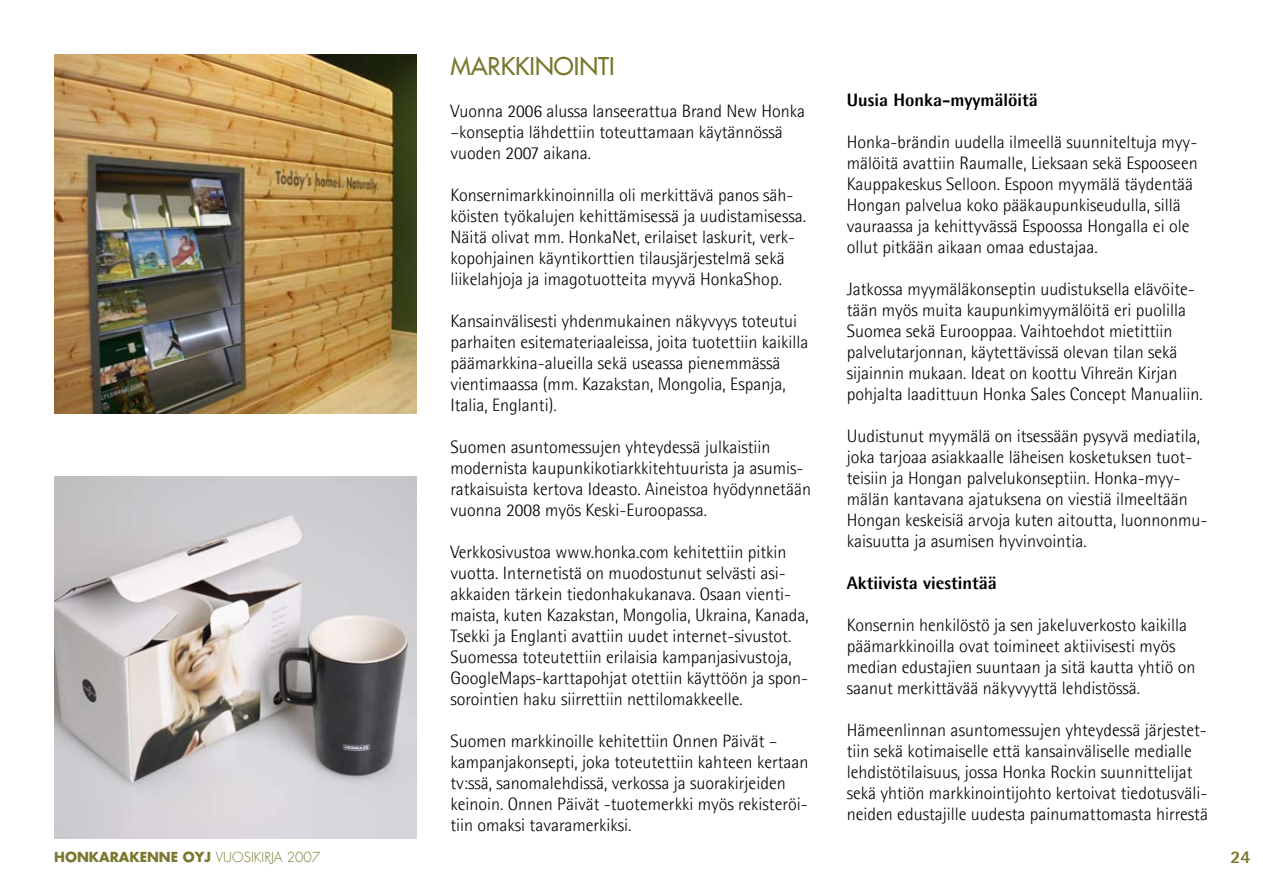
<style>
.page{position:relative;width:1263px;height:893px;background:#fff}
.page>*{position:absolute;margin:0;border:0;box-sizing:border-box;transform-origin:0 0}
.t1{font:24px "Futura LT";color:#7a782e}
.t2{font:300 18px/21px "Agfa Rotis Semisans";color:#000}
.t3{font:800 18px "Agfa Rotis Semisans";color:#000}
.t4{font:800 18px "Agfa Rotis Semisans";color:#7a782e}
.t5{font:700 13.5px "Futura LT";color:#7a782e}
.s1{font-weight:300}
</style>
<div class="page">
<img style="left:54px;top:477px;width:362px;height:362px">
<img style="left:54px;top:54px;width:362px;height:360px">
<h1 class="t1" style="left:450px;top:50px;width:15px">MARKKINOINTI</h1>
<p class="t2" style="left:450px;top:100px;width:356px">Vuonna 2006 alussa lanseerattua Brand New Honka –konseptia lähdettiin toteuttamaan käytännössä vuoden 2007 aikana.</p>
<p class="t2" style="left:450px;top:184px;width:357px">Konsernimarkkinoinnilla oli merkittävä panos säh&shy;köisten työkalujen kehittämisessä ja uudistamisessa.<br>Näitä olivat mm. HonkaNet, erilaiset laskurit, verk&shy;kopohjainen käyntikorttien tilausjärjestelmä sekä liikelahjoja ja imagotuotteita myyvä HonkaShop.</p>
<p class="t2" style="left:450px;top:310px;width:360px">Kansainvälisesti yhdenmukainen näkyvyys toteutui parhaiten esitemateriaaleissa, joita tuotettiin kaikilla päämarkkina-alueilla sekä useassa pienemmässä vientimaassa (mm. Kazakstan, Mongolia, Espanja, Italia, Englanti).</p>
<p class="t2" style="left:450px;top:436px;width:362px">Suomen asuntomessujen yhteydessä julkaistiin modernista kaupunkikotiarkkitehtuurista ja asumis&shy;ratkaisuista kertova Ideasto. Aineistoa hyödynnetään vuonna 2008 myös Keski-Euroopassa.</p>
<p class="t2" style="left:450px;top:541px;width:360px">Verkkosivustoa www.honka.com kehitettiin pitkin vuotta. Internetistä on muodostunut selvästi asi&shy;akkaiden tärkein tiedonhakukanava. Osaan vienti&shy;maista, kuten Kazakstan, Mongolia, Ukraina, Kanada, Tsekki ja Englanti avattiin uudet internet-sivustot.<br>Suomessa toteutettiin erilaisia kampanjasivustoja, GoogleMaps-karttapohjat otettiin käyttöön ja spon&shy;sorointien haku siirrettiin nettilomakkeelle.</p>
<p class="t2" style="left:450px;top:730px;width:360px">Suomen markkinoille kehitettiin Onnen Päivät – kampanjakonsepti, joka toteutettiin kahteen kertaan tv:ssä, sanomalehdissä, verkossa ja suorakirjeiden keinoin. Onnen Päivät -tuotemerkki myös rekisteröi&shy;tiin omaksi tavaramerkiksi.</p>
<p class="t3" style="left:847px;top:88px;width:193px">Uusia Honka-myymälöitä</p>
<p class="t2" style="left:847px;top:131px;width:353px">Honka-brändin uudella ilmeellä suunniteltuja myy&shy;mälöitä avattiin Raumalle, Lieksaan sekä Espooseen Kauppakeskus Selloon. Espoon myymälä täydentää Hongan palvelua koko pääkaupunkiseudulla, sillä vauraassa ja kehittyvässä Espoossa Hongalla ei ole ollut pitkään aikaan omaa edustajaa.</p>
<p class="t2" style="left:847px;top:278px;width:358px">Jatkossa myymäläkonseptin uudistuksella elävöite&shy;tään myös muita kaupunkimyymälöitä eri puolilla Suomea sekä Eurooppaa. Vaihtoehdot mietittiin palvelutarjonnan, käytettävissä olevan tilan sekä sijainnin mukaan. Ideat on koottu Vihreän Kirjan pohjalta laadittuun Honka Sales Concept Manualiin.</p>
<p class="t2" style="left:847px;top:425px;width:362px">Uudistunut myymälä on itsessään pysyvä mediatila, joka tarjoaa asiakkaalle läheisen kosketuksen tuot&shy;teisiin ja Hongan palvelukonseptiin. Honka-myy&shy;mälän kantavana ajatuksena on viestiä ilmeeltään Hongan keskeisiä arvoja kuten aitoutta, luonnonmu&shy;kaisuutta ja asumisen hyvinvointia.</p>
<p class="t3" style="left:847px;top:571px;width:152px">Aktiivista viestintää</p>
<p class="t2" style="left:847px;top:614px;width:350px">Konsernin henkilöstö ja sen jakeluverkosto kaikilla päämarkkinoilla ovat toimineet aktiivisesti myös median edustajien suuntaan ja sitä kautta yhtiö on saanut merkittävää näkyvyyttä lehdistössä.</p>
<p class="t2" style="left:847px;top:719px;width:363px">Hämeenlinnan asuntomessujen yhteydessä järjestet&shy;tiin sekä kotimaiselle että kansainväliselle medialle lehdistötilaisuus, jossa Honka Rockin suunnittelijat sekä yhtiön markkinointijohto kertoivat tiedotusväli&shy;neiden edustajille uudesta painumattomasta hirrestä</p>
<p class="t5" style="left:54px;top:848px;width:268px">HONKARAKENNE OYJ <span class="s1">VUOSIKIRJA 2007</span></p>
<p class="t4" style="left:1230px;top:845px;width:11px">24</p>
</div>
